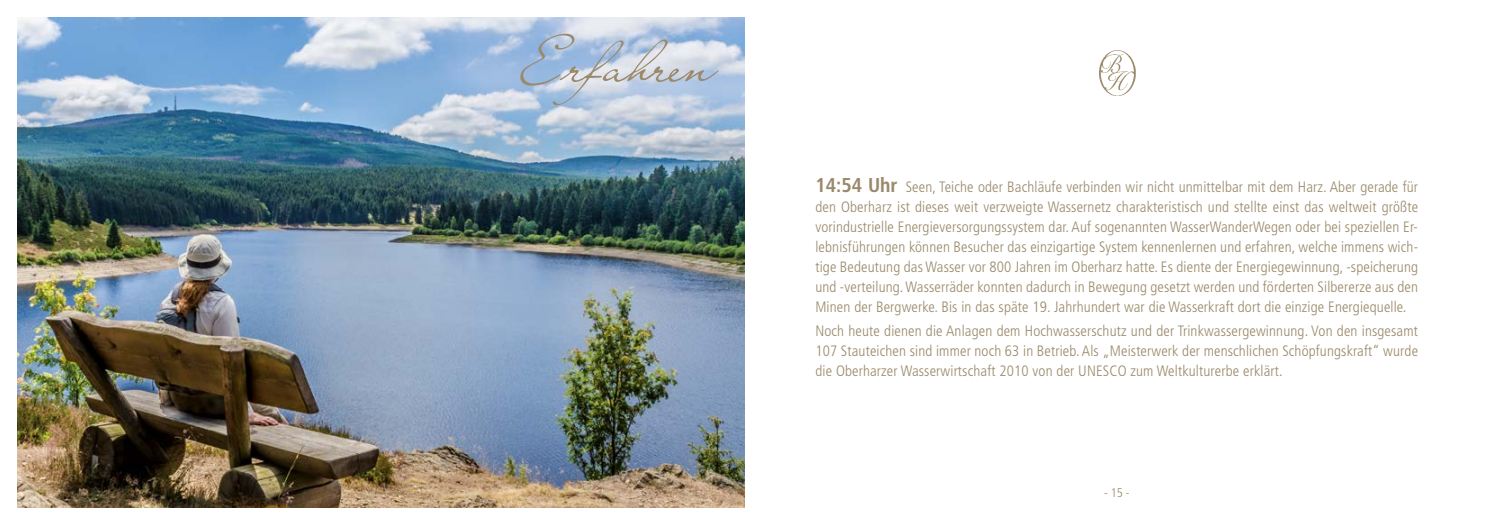
<style>
.page{position:relative;width:1489px;height:525px;background:#fff}
.page>*{position:absolute;margin:0;border:0;box-sizing:border-box;transform-origin:0 0}
.t1{font:57.5px "Liana";color:#9a896a}
.t2{font:300 condensed 15px/20px "Frutiger LT Std";letter-spacing:.01em;color:#9a896a;text-align:justify}
.t3{font:300 condensed 12.5px "Frutiger LT Std";color:#9a896a}
.s1{font-weight:700;font-size:20px}
</style>
<div class="page">
<img style="left:18px;top:18px;width:726px;height:489px">
<img style="left:1099px;top:50px;width:37px;height:45px">
<h1 class="t1" style="left:522px;top:27px;width:196px">Erfahren</h1>
<p class="t2" style="left:815px;top:177px;width:604px"><span class="s1">14:54 Uhr</span> Seen, Teiche oder Bachläufe verbinden wir nicht unmittelbar mit dem Harz. Aber gerade für den Oberharz ist dieses weit verzweigte Wassernetz charakteristisch und stellte einst das weltweit größte vorindustrielle Energieversorgungssystem dar. Auf sogenannten WasserWanderWegen oder bei speziellen Er&shy;lebnisführungen können Besucher das einzigartige System kennenlernen und erfahren, welche immens wich&shy;tige Bedeutung das Wasser vor 800 Jahren im Oberharz hatte. Es diente der Energiegewinnung, -speicherung und -verteilung. Wasserräder konnten dadurch in Bewegung gesetzt werden und förderten Silbererze aus den Minen der Bergwerke. Bis in das späte 19. Jahrhundert war die Wasserkraft dort die einzige Energiequelle.</p>
<p class="t2" style="left:815px;top:321px;width:604px">Noch heute dienen die Anlagen dem Hochwasserschutz und der Trinkwassergewinnung. Von den insgesamt 107 Stauteichen sind immer noch 63 in Betrieb. Als „Meisterwerk der menschlichen Schöpfungskraft“ wurde die Oberharzer Wasserwirtschaft 2010 von der UNESCO zum Weltkulturerbe erklärt.</p>
<p class="t3" style="left:1103px;top:485px;width:27px">- 15 -</p>
</div>
